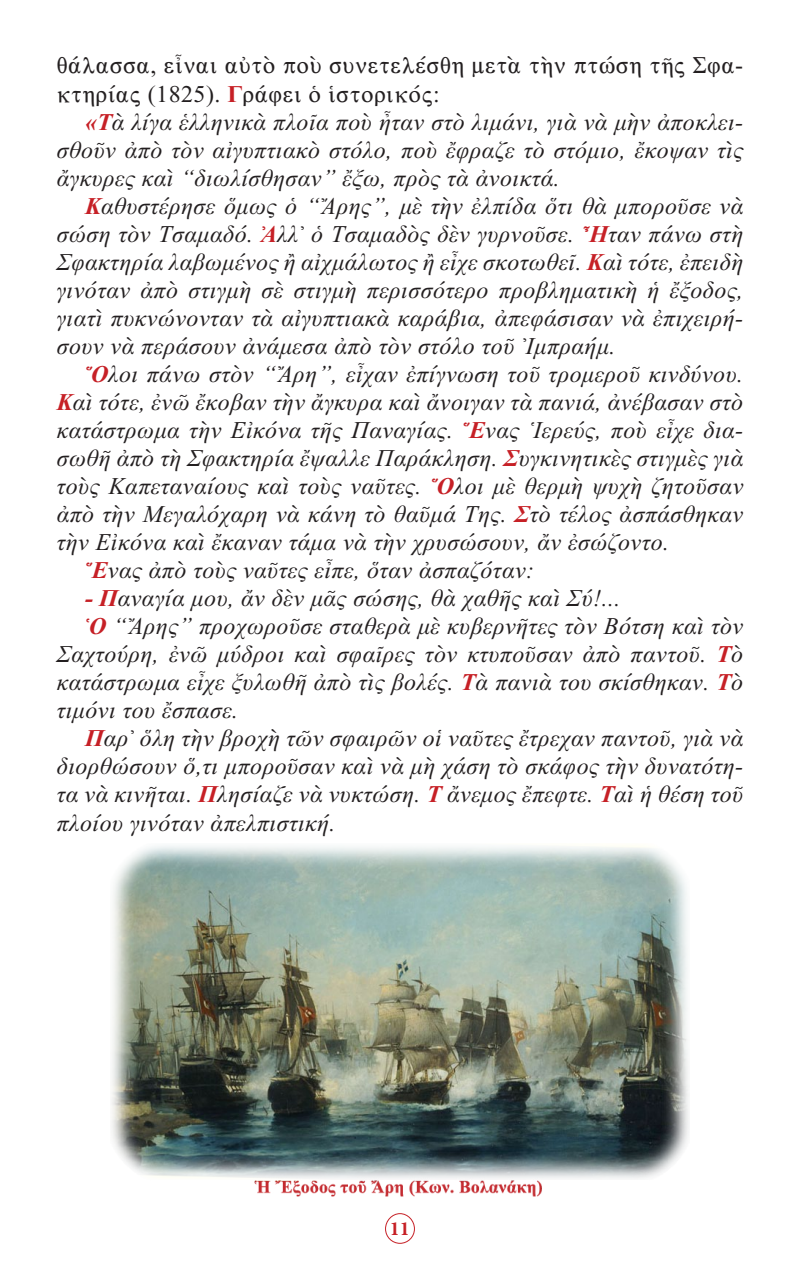
<style>
.page{position:relative;width:800px;height:1270px;background:#fff}
.page>*{position:absolute;margin:0;border:0;box-sizing:border-box;transform-origin:0 0}
.t1{font:24px/28px "CTOS New Times Italic Test 1";letter-spacing:.02em;color:#231f20;text-align:justify}
.t2{font:24px/28.8px "CTOS New Times Roman Test 1";letter-spacing:.02em;color:#231f20}
.t3{font:700 20px "Minion Pro";color:#c62026}
.s1{font-family:"CTOS New Times Bold Test 1";color:#c62026}
.s2{font-family:"CTOS New Times Bold Italic Test 1";color:#c62026}
</style>
<div class="page">
<div style="left:385px;top:1213px;width:30px;height:31px;border:1px solid #c62026;border-radius:50%"></div>
<img style="left:111px;top:845px;width:578px;height:351px">
<p class="t2" style="left:57px;top:51px;width:688px">θάλασσα, εἶναι αὐτὸ ποὺ συνετελέσθη μετὰ τὴν πτώση τῆς Σφα&shy;κτηρίας (1825). <span class="s1">Γ</span>ράφει ὁ ἱστορικός:</p>
<p class="t1" style="left:57px;top:108px;width:688px;text-indent:28px"><span class="s2">«Τ</span>ὰ λίγα ἑλληνικὰ πλοῖα ποὺ ἦταν στὸ λιμάνι, γιὰ νὰ μὴν ἀποκλει&shy;σθοῦν ἀπὸ τὸν αἰγυπτιακὸ στόλο, ποὺ ἔφραζε τὸ στόμιο, ἔκοψαν τὶς ἄγκυρες καὶ “διωλίσθησαν” ἔξω, πρὸς τὰ ἀνοικτά.</p>
<p class="t1" style="left:57px;top:192px;width:688px;text-indent:28px"><span class="s2">Κ</span>αθυστέρησε ὅμως ὁ “Ἄρης”, μὲ τὴν ἐλπίδα ὅτι θὰ μποροῦσε νὰ σώση τὸν Τσαμαδό. <span class="s2">Ἀ</span>λλ᾿ ὁ Τσαμαδὸς δὲν γυρνοῦσε. <span class="s2">Ἦ</span>ταν πάνω στὴ Σφακτηρία λαβωμένος ἢ αἰχμάλωτος ἢ εἶχε σκοτωθεῖ. <span class="s2">Κ</span>αὶ τότε, ἐπειδὴ γινόταν ἀπὸ στιγμὴ σὲ στιγμὴ περισσότερο προβληματικὴ ἡ ἔξοδος, γιατὶ πυκνώνονταν τὰ αἰγυπτιακὰ καράβια, ἀπεφάσισαν νὰ ἐπιχειρή&shy;σουν νὰ περάσουν ἀνάμεσα ἀπὸ τὸν στόλο τοῦ Ἰμπραήμ.</p>
<p class="t1" style="left:57px;top:360px;width:688px;text-indent:28px"><span class="s2">Ὅ</span>λοι πάνω στὸν “Ἄρη”, εἶχαν ἐπίγνωση τοῦ τρομεροῦ κινδύνου.<br><span class="s2">Κ</span>αὶ τότε, ἐνῶ ἔκοβαν τὴν ἄγκυρα καὶ ἄνοιγαν τὰ πανιά, ἀνέβασαν στὸ κατάστρωμα τὴν Εἰκόνα τῆς Παναγίας. <span class="s2">Ἕ</span>νας Ἱερεύς, ποὺ εἶχε δια&shy;σωθῆ ἀπὸ τὴ Σφακτηρία ἔψαλλε Παράκληση. <span class="s2">Σ</span>υγκινητικὲς στιγμὲς γιὰ τοὺς Καπεταναίους καὶ τοὺς ναῦτες. <span class="s2">Ὅ</span>λοι μὲ θερμὴ ψυχὴ ζητοῦσαν ἀπὸ τὴν Μεγαλόχαρη νὰ κάνη τὸ θαῦμά Της. <span class="s2">Σ</span>τὸ τέλος ἀσπάσθηκαν τὴν Εἰκόνα καὶ ἔκαναν τάμα νὰ τὴν χρυσώσουν, ἄν ἐσώζοντο.</p>
<p class="t1" style="left:85px;top:556px;width:451px"><span class="s2">Ἕ</span>νας ἀπὸ τοὺς ναῦτες εἶπε, ὅταν ἀσπαζόταν:</p>
<p class="t1" style="left:85px;top:584px;width:537px"><span class="s2">- Π</span>αναγία μου, ἄν δὲν μᾶς σώσης, θὰ χαθῆς καὶ Σύ!...</p>
<p class="t1" style="left:57px;top:612px;width:688px;text-indent:28px"><span class="s2">Ὁ</span> “Ἄρης” προχωροῦσε σταθερὰ μὲ κυβερνῆτες τὸν Βότση καὶ τὸν Σαχτούρη, ἐνῶ μύδροι καὶ σφαῖρες τὸν κτυποῦσαν ἀπὸ παντοῦ. <span class="s2">Τ</span>ὸ κατάστρωμα εἶχε ξυλωθῆ ἀπὸ τὶς βολές. <span class="s2">Τ</span>ὰ πανιὰ του σκίσθηκαν. <span class="s2">Τ</span>ὸ τιμόνι του ἔσπασε.</p>
<p class="t1" style="left:57px;top:724px;width:688px;text-indent:28px"><span class="s2">Π</span>αρ᾿ ὅλη τὴν βροχὴ τῶν σφαιρῶν οἱ ναῦτες ἔτρεχαν παντοῦ, γιὰ νὰ διορθώσουν ὅ,τι μποροῦσαν καὶ νὰ μὴ χάση τὸ σκάφος τὴν δυνατότη&shy;τα νὰ κινῆται. <span class="s2">Π</span>λησίαζε νὰ νυκτώση. <span class="s2">Τ</span> ἄνεμος ἔπεφτε. <span class="s2">Τ</span>αὶ ἡ θέση τοῦ πλοίου γινόταν ἀπελπιστική.</p>
<p class="t3" style="left:390px;top:1215px;width:21px">11</p>
</div>
